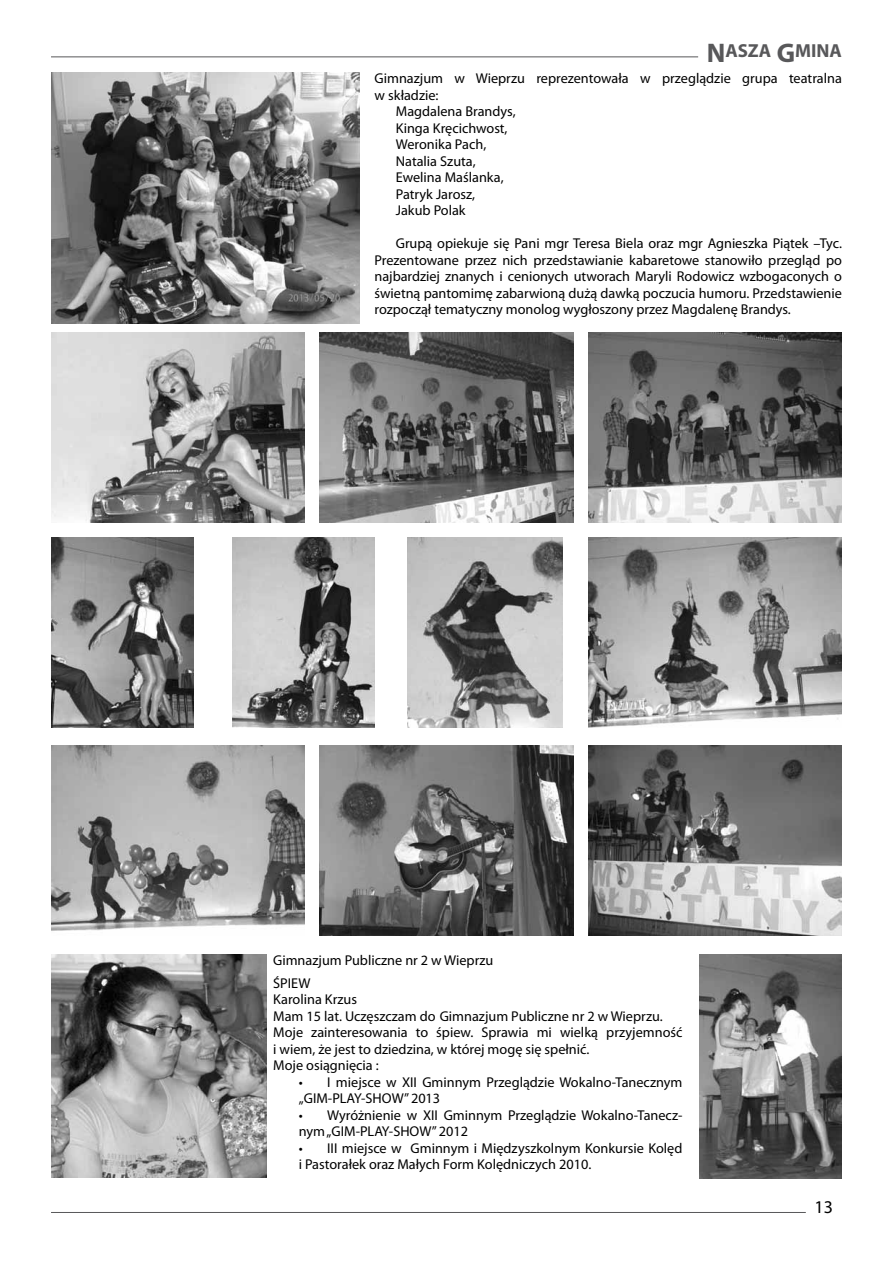
<style>
.page{position:relative;width:893px;height:1263px;background:#fff}
.page>*{position:absolute;margin:0;border:0;box-sizing:border-box;transform-origin:0 0}
.t1{font:700 18.9px "Myriad Pro";color:#58585a}
.t2{font:18px "Myriad Pro";color:#000}
.t3{font:14.25px/16.5px "Myriad Pro";color:#000}
.s1{font-size:27px}
</style>
<div class="page">
<hr style="left:51px;top:56px;width:647px;height:1px;background:#58585a">
<hr style="left:51px;top:1212px;width:755px;height:1px;background:#58585a">
<img style="left:51px;top:333px;width:253px;height:190px">
<img style="left:407px;top:537px;width:155px;height:191px">
<img style="left:51px;top:537px;width:143px;height:191px">
<img style="left:232px;top:537px;width:143px;height:191px">
<img style="left:588px;top:333px;width:254px;height:190px">
<img style="left:320px;top:333px;width:253px;height:190px">
<img style="left:51px;top:745px;width:253px;height:186px">
<img style="left:320px;top:745px;width:253px;height:190px">
<img style="left:588px;top:745px;width:254px;height:190px">
<img style="left:588px;top:537px;width:254px;height:191px">
<img style="left:51px;top:72px;width:309px;height:251px">
<img style="left:699px;top:954px;width:143px;height:224px">
<img style="left:51px;top:954px;width:216px;height:223px">
<h1 class="t1" style="left:707px;top:39px;width:137px"><span class="s1">N</span>ASZA <span class="s1">G</span>MINA</h1>
<p class="t3" style="left:375px;top:70px;width:469px">Gimnazjum w Wieprzu reprezentowała w przeglądzie grupa teatralna</p>
<p class="t3" style="left:375px;top:86px;width:65px">w składzie:</p>
<p class="t3" style="left:396px;top:103px;width:121px">Magdalena Brandys,</p>
<p class="t3" style="left:396px;top:119px;width:113px">Kinga Kręcichwost,</p>
<p class="t3" style="left:396px;top:136px;width:92px">Weronika Pach,</p>
<p class="t3" style="left:396px;top:152px;width:81px">Natalia Szuta,</p>
<p class="t3" style="left:396px;top:169px;width:109px">Ewelina Maślanka,</p>
<p class="t3" style="left:396px;top:185px;width:81px">Patryk Jarosz,</p>
<p class="t3" style="left:396px;top:202px;width:71px">Jakub Polak</p>
<p class="t3" style="left:375px;top:235px;width:469px;text-align:justify;text-indent:21px">Grupą opiekuje się Pani mgr Teresa Biela oraz mgr Agnieszka Piątek –Tyc.<br>Prezentowane przez nich przedstawianie kabaretowe stanowiło przegląd po najbardziej znanych i cenionych utworach Maryli Rodowicz wzbogaconych o świetną pantomimę zabarwioną dużą dawką poczucia humoru. Przedstawienie rozpoczął tematyczny monolog wygłoszony przez Magdalenę Brandys.</p>
<p class="t3" style="left:273px;top:949px;width:222px;line-height:22.5px">Gimnazjum Publiczne nr 2 w Wieprzu<br>ŚPIEW</p>
<p class="t3" style="left:273px;top:991px;width:411px">Karolina Krzus<br>Mam 15 lat. Uczęszczam do Gimnazjum Publiczne nr 2 w Wieprzu.<br>Moje zainteresowania to śpiew. Sprawia mi wielką przyjemność i wiem, że jest to dziedzina, w której mogę się spełnić.<br>Moje osiągnięcia :</p>
<p class="t3" style="left:299px;top:1073px;width:385px">• I miejsce w XII Gminnym Przeglądzie Wokalno-Tanecznym „GIM-PLAY-SHOW” 2013</p>
<p class="t3" style="left:299px;top:1106px;width:385px">• Wyróżnienie w XII Gminnym Przeglądzie Wokalno-Tanecz&shy;nym „GIM-PLAY-SHOW” 2012</p>
<p class="t3" style="left:299px;top:1139px;width:385px">• III miejsce w Gminnym i Międzyszkolnym Konkursie Kolęd i Pastorałek oraz Małych Form Kolędniczych 2010.</p>
<p class="t2" style="left:815px;top:1196px;width:20px">13</p>
</div>
